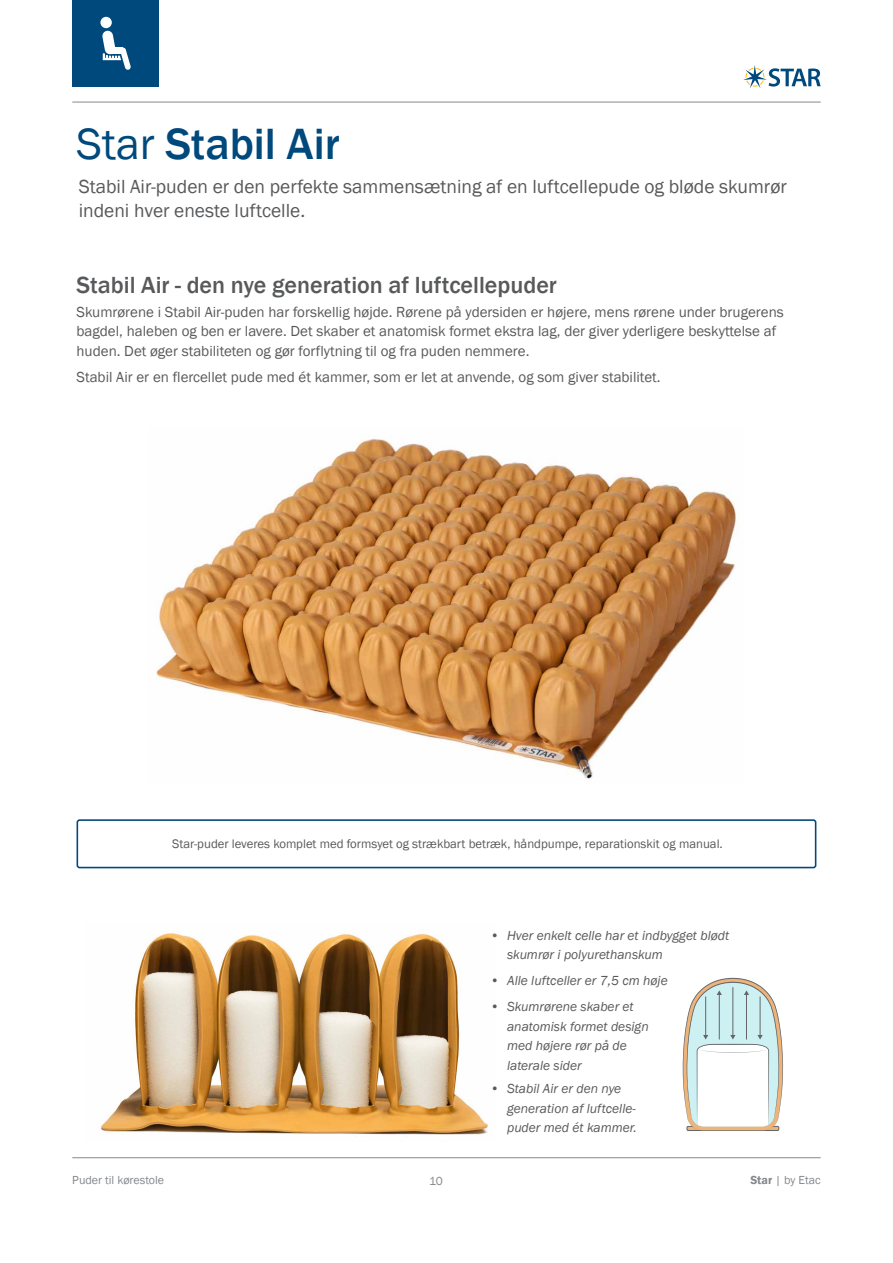
<style>
.page{position:relative;width:893px;height:1263px;background:#fff}
.page>*{position:absolute;margin:0;border:0;box-sizing:border-box;transform-origin:0 0}
.t1{font:500 45px "Franklin Gothic";color:#00497c}
.t2{font:500 24px "Franklin Gothic";color:#58595b}
.t3{font:19.5px/23.4px "Franklin Gothic";color:#58595b}
.t4{font:15px/19.5px "Franklin Gothic";color:#58595b}
.t5{font:italic 13.5px/19.5px "Franklin Gothic";color:#58595b}
.t6{font:12.75px "Franklin Gothic";color:#58595b}
.t7{font:12px "Franklin Gothic";color:#84888c}
.s1{font-weight:400}
.s2{font-weight:600}
</style>
<div class="page">
<hr style="left:72px;top:102px;width:749px;height:1px;background:#84888c">
<hr style="left:72px;top:1157px;width:749px;height:1px;background:#84888c">
<svg style="left:743px;top:65px;width:78px;height:23px"></svg>
<div style="left:72px;top:0;width:87px;height:87px;background:#00497c"></div>
<div style="left:100px;top:17px;width:12px;height:11px;background:#fff;border-radius:50%"></div>
<svg style="left:102px;top:30px;width:29px;height:40px"></svg>
<div style="left:687px;top:1126px;width:92px;height:5px;border:1px solid #636569"></div>
<svg style="left:683px;top:978px;width:100px;height:152px"></svg>
<img style="left:99px;top:932px;width:390px;height:203px">
<div style="left:77px;top:819px;width:739px;height:49px;border:2px solid #00497c;border-radius:2px"></div>
<img style="left:156px;top:435px;width:583px;height:344px">
<h1 class="t1" style="left:77px;top:116px;width:265px"><span class="s1">Star</span> Stabil Air</h1>
<h3 class="t3" style="left:79px;top:175px;width:710px">Stabil Air-puden er den perfekte sammensætning af en luftcellepude og bløde skumrør indeni hver eneste luftcelle.</h3>
<h2 class="t2" style="left:77px;top:270px;width:482px">Stabil Air - den nye generation af luftcellepuder</h2>
<p class="t4" style="left:77px;top:302px;width:709px">Skumrørene i Stabil Air-puden har forskellig højde. Rørene på ydersiden er højere, mens rørene under brugerens bagdel, haleben og ben er lavere. Det skaber et anatomisk formet ekstra lag, der giver yderligere beskyttelse af huden. Det øger stabiliteten og gør forflytning til og fra puden nemmere.</p>
<p class="t4" style="left:77px;top:367px;width:585px">Stabil Air er en flercellet pude med ét kammer, som er let at anvende, og som giver stabilitet.</p>
<p class="t6" style="left:172px;top:836px;width:552px">Star-puder leveres komplet med formsyet og strækbart betræk, håndpumpe, reparationskit og manual.</p>
<p class="t5" style="left:507px;top:926px;width:224px;text-indent:-17px">• Hver enkelt celle har et indbygget blødt skumrør i polyurethanskum</p>
<p class="t5" style="left:490px;top:971px;width:179px">• Alle luftceller er 7,5 cm høje</p>
<p class="t5" style="left:507px;top:997px;width:143px;text-indent:-17px">• Skumrørene skaber et anatomisk formet design med højere rør på de laterale sider</p>
<p class="t5" style="left:507px;top:1079px;width:131px;text-indent:-17px">• Stabil Air er den nye generation af luftcelle&shy;puder med ét kammer.</p>
<p class="t7" style="left:72px;top:1173px;width:93px">Puder til kørestole</p>
<p class="t7" style="left:429px;top:1174px;width:15px">10</p>
<p class="t7" style="left:750px;top:1173px;width:72px"><span class="s2">Star</span> | by Etac</p>
</div>
